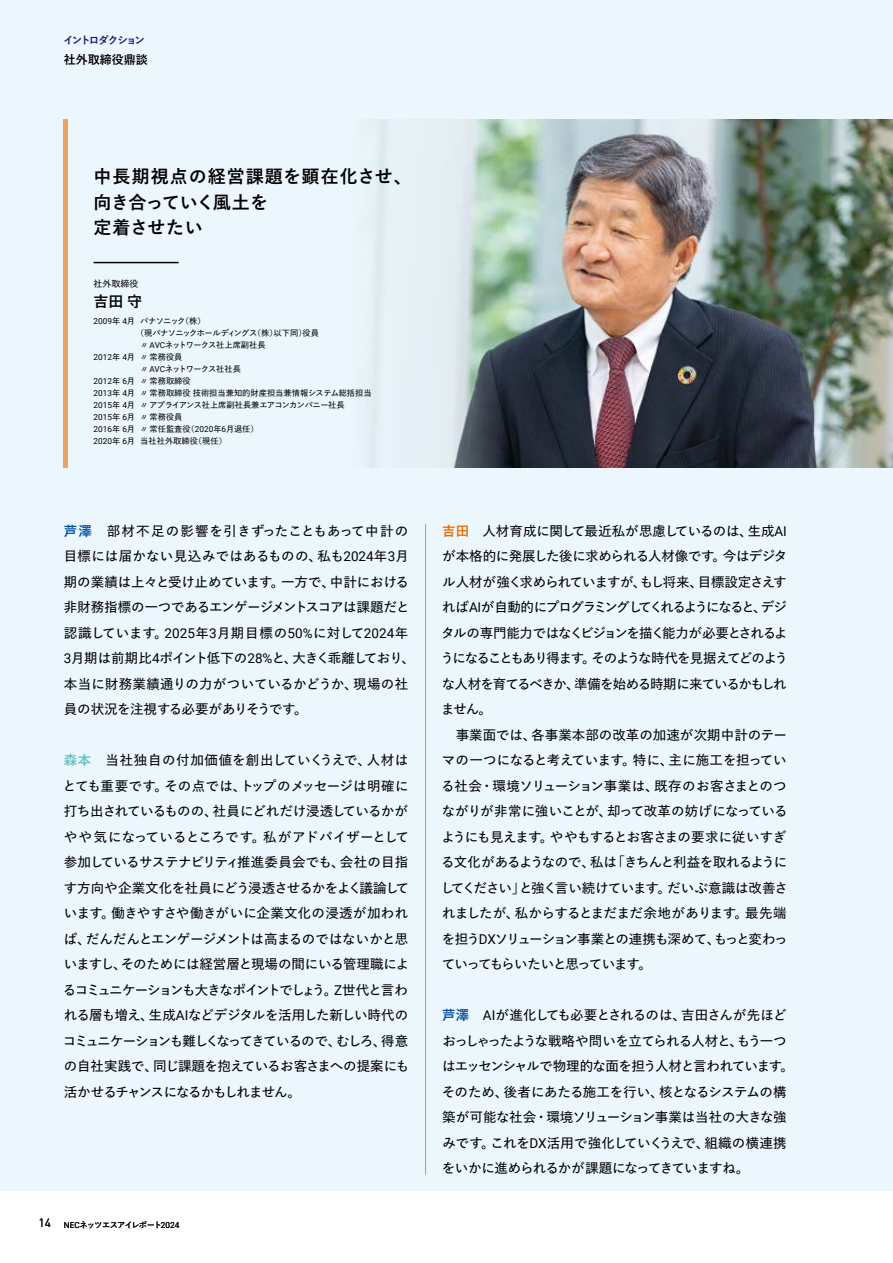
<style>
.page{position:relative;width:893px;height:1263px;background:#fff}
.page>*{position:absolute;margin:0;border:0;box-sizing:border-box;transform-origin:0 0}
.t1{font:700 18px/25.5px "Yu Go Pr 6 N";letter-spacing:.025em;color:#000}
.t2{font:700 15px "Yu Go Pr 6 N";color:#000}
.t3{font:600 13.5px/25.5px "Yu Go Pr 6 N";letter-spacing:-.045em;color:#000}
.t4{font:600 13.5px/25.5px "Yu Go Pr 6 N";letter-spacing:-.005em;color:#000}
.t5{font:700 12px "Yu Go Pr 6 N";color:#000}
.t6{font:700 10.5px "Yu Go Pr 6 N";letter-spacing:-.165em;color:#19197a}
.t7{font:600 9px "Yu Go Pr 6 N";color:#000}
.t8{font:600 8.25px "Yu Go Pr 6 N";letter-spacing:-.025em;color:#000}
.t9{font:600 8.25px "Yu Go Pr 6 N";color:#000}
.t10{font:600 8.25px "Yu Go Pr 6 N";letter-spacing:-.065em;color:#000}
.t11{font:600 8.25px "Yu Go Pr 6 N";letter-spacing:-.1em;color:#000}
.t12{font:600 8.25px "Yu Go Pr 6 N";letter-spacing:-.045em;color:#000}
.t13{font:600 8.25px "Yu Go Pr 6 N";letter-spacing:-.105em;color:#000}
.s1{font-family:"Roboto";font-weight:400}
.s2{font-weight:700;color:#004ea2}
.s3{font-weight:700;color:#61c1be}
.s4{font-family:"DIN Pro";font-weight:400;font-size:12px}
.s5{font-weight:700;color:#ed6c00}
</style>
<div class="page">
<div style="left:0;top:0;width:893px;height:1191px;background:#ebf7fd"></div>
<img style="left:370px;top:119px;width:523px;height:349px">
<hr style="left:64px;top:119px;width:4px;height:349px;background:#eca365">
<hr style="left:425px;top:524px;width:1px;height:651px;background:#9fa0a0">
<hr style="left:94px;top:262px;width:85px;height:1px;background:#000">
<p class="t6" style="left:63px;top:35px;width:83px">イントロダクション</p>
<p class="t5" style="left:64px;top:53px;width:85px">社外取締役鼎談</p>
<h1 class="t1" style="left:94px;top:164px;width:320px">中長期視点の経営課題を顕在化させ、向き合っていく風土を<br>定着させたい</h1>
<p class="t7" style="left:94px;top:275px;width:46px">社外取締役</p>
<p class="t2" style="left:94px;top:294px;width:50px">吉田守</p>
<p class="t8" style="left:94px;top:313px;width:114px"><span class="s1">2009</span>年 <span class="s1">4</span>月 パナソニック（株）</p>
<p class="t10" style="left:136px;top:325px;width:185px">（現パナソニックホールディングス（株）以下同）役員</p>
<p class="t12" style="left:140px;top:337px;width:127px">〃 <span class="s1">AVC</span>ネットワークス社上席副社長</p>
<p class="t8" style="left:94px;top:349px;width:90px"><span class="s1">2012</span>年 <span class="s1">4</span>月 〃常務役員</p>
<p class="t13" style="left:140px;top:361px;width:102px">〃 <span class="s1">AVC</span>ネットワークス社社長</p>
<p class="t8" style="left:94px;top:373px;width:99px"><span class="s1">2012</span>年 <span class="s1">6</span>月 〃常務取締役</p>
<p class="t9" style="left:94px;top:385px;width:280px"><span class="s1">2013</span>年 <span class="s1">4</span>月 〃常務取締役技術担当兼知的財産担当兼情報システム総括担当</p>
<p class="t8" style="left:94px;top:397px;width:253px"><span class="s1">2015</span>年 <span class="s1">4</span>月 〃アプライアンス社上席副社長兼エアコンカンパニー社長</p>
<p class="t8" style="left:94px;top:409px;width:90px"><span class="s1">2015</span>年 <span class="s1">6</span>月 〃常務役員</p>
<p class="t9" style="left:94px;top:421px;width:167px"><span class="s1">2016</span>年 <span class="s1">6</span>月 〃常任監査役（<span class="s1">2020</span>年<span class="s1">6</span>月退任）</p>
<p class="t9" style="left:94px;top:433px;width:135px"><span class="s1">2020</span>年 <span class="s1">6</span>月 当社社外取締役（現任）</p>
<p class="t4" style="left:64px;top:516px;width:353px"><span class="s2">芦澤</span>　部材不足の影響を引きずったこともあって中計の目標には届かない見込みではあるものの、私も<span class="s1">2024</span>年<span class="s1">3</span>月期の業績は上々と受け止めています。一方で、中計における非財務指標の一つであるエンゲージメントスコアは課題だと認識しています。<span class="s1">2025</span>年<span class="s1">3</span>月期目標の<span class="s1">50%</span>に対して<span class="s1">2024</span>年<br><span class="s1">3</span>月期は前期比<span class="s1">4</span>ポイント低下の<span class="s1">28%</span>と、大きく乖離しており、本当に財務業績通りの力がついているかどうか、現場の社員の状況を注視する必要がありそうです。</p>
<p class="t3" style="left:63px;top:746px;width:348px;text-align:justify"><span class="s3">森本</span>　当社独自の付加価値を創出していくうえで、人材はとても重要です。その点では、トップのメッセージは明確に打ち出されているものの、社員にどれだけ浸透しているかがやや気になっているところです。私がアドバイザーとして参加しているサステナビリティ推進委員会でも、会社の目指す方向や企業文化を社員にどう浸透させるかをよく議論しています。働きやすさや働きがいに企業文化の浸透が加われば、だんだんとエンゲージメントは高まるのではないかと思いますし、そのためには経営層と現場の間にいる管理職によるコミュニケーションも大きなポイントでしょう。<span class="s1">Z</span>世代と言われる層も増え、生成<span class="s1">AI</span>などデジタルを活用した新しい時代のコミュニケーションも難しくなってきているので、むしろ、得意の自社実践で、同じ課題を抱えているお客さまへの提案にも活かせるチャンスになるかもしれません。</p>
<p class="t11" style="left:38px;top:1217px;width:143px"><span class="s4">14</span> <span class="s1">NEC</span>ネッツエスアイレポート<span class="s1">2024</span></p>
<p class="t3" style="left:441px;top:516px;width:349px"><span class="s5">吉田</span>　人材育成に関して最近私が思慮しているのは、生成<span class="s1">AI</span>が本格的に発展した後に求められる人材像です。今はデジタル人材が強く求められていますが、もし将来、目標設定さえすれば<span class="s1">AI</span>が自動的にプログラミングしてくれるようになると、デジタルの専門能力ではなくビジョンを描く能力が必要とされるようになることもあり得ます。そのような時代を見据えてどのような人材を育てるべきか、準備を始める時期に来ているかもしれません。<br>　事業面では、各事業本部の改革の加速が次期中計のテーマの一つになると考えています。特に、主に施工を担っている社会・環境ソリューション事業は、既存のお客さまとのつながりが非常に強いことが、却って改革の妨げになっているようにも見えます。ややもするとお客さまの要求に従いすぎる文化があるようなので、私は「きちんと利益を取れるようにしてください」と強く言い続けています。だいぶ意識は改善されましたが、私からするとまだまだ余地があります。最先端を担う<span class="s1">DX</span>ソリューション事業との連携も深めて、もっと変わっていってもらいたいと思っています。</p>
<p class="t3" style="left:442px;top:1001px;width:354px"><span class="s2">芦澤</span> <span class="s1">AI</span>が進化しても必要とされるのは、吉田さんが先ほどおっしゃったような戦略や問いを立てられる人材と、もう一つはエッセンシャルで物理的な面を担う人材と言われています。そのため、後者にあたる施工を行い、核となるシステムの構築が可能な社会・環境ソリューション事業は当社の大きな強みです。これを<span class="s1">DX</span>活用で強化していくうえで、組織の横連携をいかに進められるかが課題になってきていますね。</p>
</div>
